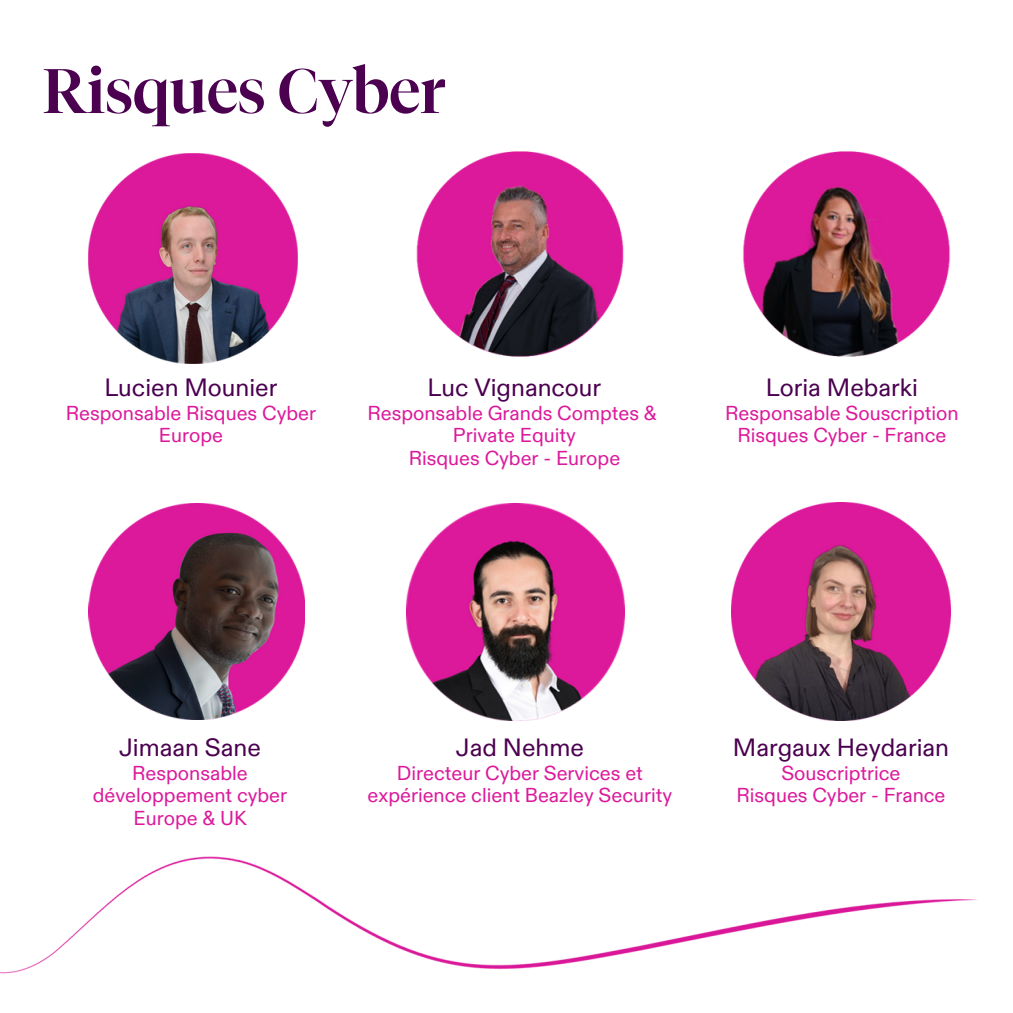
<style>
.page{position:relative;width:1013px;height:1013px;background:#fff}
.page>*{position:absolute;margin:0;border:0;box-sizing:border-box;transform-origin:0 0}
.t1{font:500 62.5px "Tiempos Fine";color:#4b0050}
.t2{font:25px "ABC Diatype";color:#4b0050}
.t3{font:20.12px/22.5px "ABC Diatype";color:#dc199b;text-align:center}
</style>
<div class="page">
<img style="left:0;top:619px;width:978px;height:355px">
<img style="left:88px;top:153px;width:209px;height:210px">
<img style="left:416px;top:151px;width:208px;height:206px">
<img style="left:743px;top:151px;width:207px;height:206px">
<img style="left:407px;top:503px;width:217px;height:217px">
<img style="left:732px;top:502px;width:218px;height:218px">
<img style="left:88px;top:504px;width:217px;height:215px">
<h1 class="t1" style="left:42px;top:53px;width:405px">Risques Cyber</h1>
<p class="t2" style="left:104px;top:373px;width:174px">Lucien Mounier</p>
<p class="t3" style="left:66px;top:402px;width:252px">Responsable Risques Cyber</p>
<p class="t3" style="left:159px;top:425px;width:66px">Europe</p>
<p class="t2" style="left:427px;top:373px;width:175px">Luc Vignancour</p>
<p class="t3" style="left:367px;top:402px;width:291px">Responsable Grands Comptes &amp;</p>
<p class="t3" style="left:453px;top:425px;width:124px">Private Equity</p>
<p class="t3" style="left:409px;top:447px;width:213px">Risques Cyber - Europe</p>
<p class="t2" style="left:765px;top:373px;width:154px">Loria Mebarki</p>
<p class="t3" style="left:725px;top:402px;width:235px">Responsable Souscription<br>Risques Cyber - France</p>
<p class="t2" style="left:119px;top:733px;width:143px">Jimaan Sane</p>
<p class="t3" style="left:132px;top:762px;width:117px">Responsable</p>
<p class="t3" style="left:93px;top:784px;width:196px">développement cyber</p>
<p class="t3" style="left:133px;top:807px;width:115px">Europe &amp; UK</p>
<p class="t2" style="left:456px;top:733px;width:129px">Jad Nehme</p>
<p class="t3" style="left:367px;top:762px;width:306px">Directeur Cyber Services et expérience client Beazley Security</p>
<p class="t2" style="left:733px;top:733px;width:218px">Margaux Heydarian</p>
<p class="t3" style="left:781px;top:762px;width:121px">Souscriptrice</p>
<p class="t3" style="left:736px;top:784px;width:211px">Risques Cyber - France</p>
</div>
